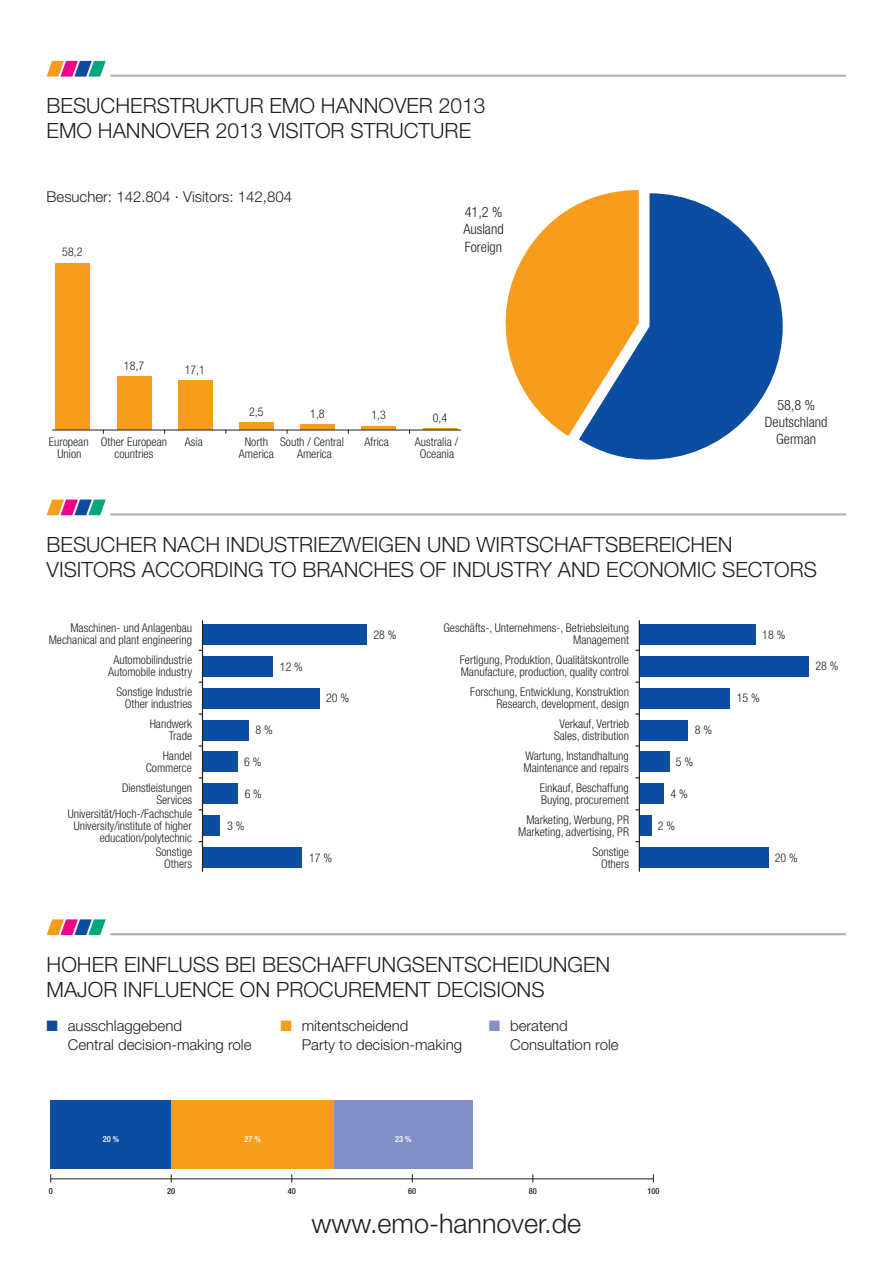
<style>
.page{position:relative;width:893px;height:1263px;background:#fff}
.page>*{position:absolute;margin:0;border:0;box-sizing:border-box;transform-origin:0 0}
.t1{font:300 27px "Helvetica Neue";color:#231f20}
.t2{font:300 21px/25.2px "Helvetica Neue";color:#231f20}
.t3{font:300 15px "Helvetica Neue";color:#231f20}
.t4{font:300 condensed 14.25px/17.1px "Helvetica Neue";color:#231f20;text-align:justify}
.t5{font:300 condensed 12px/12px "Helvetica Neue";color:#231f20;text-align:right}
.t6{font:500 condensed 8.4px "Helvetica Neue";color:#231f20}
.t7{font:500 condensed 8.4px "Helvetica Neue";color:#fff}
.s1{color:#0d4da1}
.s2{color:#f89c1c}
.s3{color:#838fc7}
</style>
<div class="page">
<svg style="left:47px;top:61px;width:59px;height:16px"></svg>
<hr style="left:110px;top:75px;width:736px;height:2px;background:#b2b3b7">
<svg style="left:47px;top:500px;width:59px;height:15px"></svg>
<hr style="left:110px;top:513px;width:736px;height:3px;background:#b2b3b7">
<svg style="left:47px;top:919px;width:59px;height:16px"></svg>
<hr style="left:110px;top:933px;width:736px;height:2px;background:#b2b3b7">
<div style="left:202px;top:624px;width:165px;height:21px;background:#0d4da1"></div>
<div style="left:202px;top:656px;width:71px;height:20px;background:#0d4da1"></div>
<div style="left:202px;top:720px;width:47px;height:20px;background:#0d4da1"></div>
<div style="left:202px;top:752px;width:36px;height:20px;background:#0d4da1"></div>
<div style="left:202px;top:784px;width:36px;height:20px;background:#0d4da1"></div>
<div style="left:202px;top:847px;width:100px;height:21px;background:#0d4da1"></div>
<div style="left:202px;top:688px;width:118px;height:20px;background:#0d4da1"></div>
<div style="left:202px;top:816px;width:18px;height:20px;background:#0d4da1"></div>
<hr style="left:202px;top:621px;width:1px;height:250px;background:#231f20">
<div style="left:639px;top:624px;width:117px;height:21px;background:#0d4da1"></div>
<div style="left:639px;top:656px;width:170px;height:20px;background:#0d4da1"></div>
<div style="left:639px;top:720px;width:49px;height:20px;background:#0d4da1"></div>
<div style="left:639px;top:752px;width:30px;height:20px;background:#0d4da1"></div>
<div style="left:639px;top:784px;width:24px;height:20px;background:#0d4da1"></div>
<div style="left:639px;top:847px;width:130px;height:21px;background:#0d4da1"></div>
<div style="left:639px;top:688px;width:91px;height:20px;background:#0d4da1"></div>
<div style="left:639px;top:816px;width:12px;height:20px;background:#0d4da1"></div>
<hr style="left:639px;top:621px;width:1px;height:250px;background:#231f20">
<svg style="left:579px;top:193px;width:204px;height:267px;fill:#0d4da1"></svg>
<svg style="left:505px;top:190px;width:134px;height:246px"></svg>
<div style="left:56px;top:263px;width:34px;height:167px;background:#f89c1c"></div>
<div style="left:117px;top:377px;width:34px;height:53px;background:#f89c1c"></div>
<div style="left:178px;top:381px;width:34px;height:49px;background:#f89c1c"></div>
<div style="left:239px;top:423px;width:34px;height:7px;background:#f89c1c"></div>
<div style="left:301px;top:425px;width:34px;height:5px;background:#f89c1c"></div>
<svg style="left:362px;top:426px;width:34px;height:4px"></svg>
<hr style="left:423px;top:429px;width:34px;height:1px;background:#f89c1c">
<hr style="left:52px;top:430px;width:409px;height:1px;background:#231f20">
<div style="left:331px;top:1101px;width:141px;height:68px;background:#838fc7"></div>
<div style="left:168px;top:1101px;width:166px;height:68px;background:#f89c1c"></div>
<div style="left:51px;top:1101px;width:120px;height:68px;background:#0d4da1"></div>
<hr style="left:51px;top:1179px;width:602px;height:1px;background:#231f20">
<h2 class="t2" style="left:47px;top:95px;width:440px">BESUCHERSTRUKTUR EMO HANNOVER 2013<br>EMO HANNOVER 2013 VISITOR STRUCTURE</h2>
<p class="t3" style="left:47px;top:191px;width:247px">Besucher: 142.804 · Visitors: 142,804</p>
<p class="t5" style="left:62px;top:247px;width:22px">58,2</p>
<p class="t5" style="left:124px;top:361px;width:22px">18,7</p>
<p class="t5" style="left:185px;top:365px;width:22px">17,1</p>
<p class="t5" style="left:249px;top:407px;width:16px">2,5</p>
<p class="t5" style="left:310px;top:409px;width:16px">1,8</p>
<p class="t4" style="left:463px;top:205px;width:42px">41,2 % Ausland Foreign</p>
<p class="t5" style="left:371px;top:410px;width:16px">1,3</p>
<p class="t5" style="left:433px;top:413px;width:16px">0,4</p>
<p class="t4" style="left:765px;top:397px;width:64px;text-align:center">58,8 %<br>Deutschland</p>
<p class="t5" style="left:245px;top:437px;width:25px">North</p>
<p class="t4" style="left:776px;top:431px;width:41px">German</p>
<p class="t5" style="left:239px;top:449px;width:36px">America</p>
<p class="t5" style="left:49px;top:437px;width:41px;text-align:center">European<br>Union</p>
<p class="t5" style="left:280px;top:437px;width:65px;text-align:center">South / Central<br>America</p>
<p class="t5" style="left:101px;top:437px;width:68px;text-align:center">Other European countries</p>
<p class="t5" style="left:185px;top:437px;width:19px">Asia</p>
<p class="t5" style="left:364px;top:437px;width:26px">Africa</p>
<p class="t5" style="left:415px;top:437px;width:45px;text-align:center">Australia /<br>Oceania</p>
<h2 class="t2" style="left:47px;top:534px;width:772px">BESUCHER NACH INDUSTRIEZWEIGEN UND WIRTSCHAFTSBEREICHEN<br>VISITORS ACCORDING TO BRANCHES OF INDUSTRY AND ECONOMIC SECTORS</h2>
<p class="t5" style="left:49px;top:623px;width:145px">Maschinen- und Anlagenbau<br>Mechanical and plant engineering</p>
<p class="t5" style="left:373px;top:629px;width:25px">28 %</p>
<p class="t5" style="left:443px;top:623px;width:187px">Geschäfts-, Unternehmens-, Betriebsleitung<br>Management</p>
<p class="t5" style="left:762px;top:629px;width:25px">18 %</p>
<p class="t5" style="left:108px;top:655px;width:86px;text-align:center">Automobilindustrie<br>Automobile industry</p>
<p class="t5" style="left:280px;top:661px;width:25px">12 %</p>
<p class="t5" style="left:460px;top:655px;width:171px;text-align:left">Fertigung, Produktion, Qualitätskontrolle<br>Manufacture, production, quality control</p>
<p class="t5" style="left:815px;top:661px;width:25px">28 %</p>
<p class="t5" style="left:116px;top:687px;width:77px">Sonstige Industrie<br>Other industries</p>
<p class="t5" style="left:326px;top:693px;width:25px">20 %</p>
<p class="t5" style="left:470px;top:687px;width:160px">Forschung, Entwicklung, Konstruktion<br>Research, development, design</p>
<p class="t5" style="left:737px;top:693px;width:25px">15 %</p>
<p class="t5" style="left:150px;top:719px;width:44px">Handwerk<br>Trade</p>
<p class="t5" style="left:255px;top:725px;width:19px">8 %</p>
<p class="t5" style="left:554px;top:719px;width:77px;text-align:center">Verkauf, Vertrieb<br>Sales, distribution</p>
<p class="t5" style="left:695px;top:725px;width:19px">8 %</p>
<p class="t5" style="left:146px;top:751px;width:48px">Handel<br>Commerce</p>
<p class="t5" style="left:244px;top:757px;width:19px">6 %</p>
<p class="t5" style="left:523px;top:751px;width:107px;text-align:left">Wartung, Instandhaltung<br>Maintenance and repairs</p>
<p class="t5" style="left:676px;top:757px;width:19px">5 %</p>
<p class="t5" style="left:122px;top:783px;width:72px">Dienstleistungen<br>Services</p>
<p class="t5" style="left:245px;top:789px;width:19px">6 %</p>
<p class="t5" style="left:540px;top:783px;width:91px;text-align:left">Einkauf, Beschaffung<br>Buying, procurement</p>
<p class="t5" style="left:670px;top:789px;width:19px">4 %</p>
<p class="t5" style="left:68px;top:802px;width:126px;line-height:24px">Universität/Hoch-/Fachschule education/polytechnic</p>
<p class="t5" style="left:74px;top:820px;width:119px">University/institute of higher</p>
<p class="t5" style="left:227px;top:821px;width:19px">3 %</p>
<p class="t5" style="left:518px;top:815px;width:112px">Marketing, Werbung, PR<br>Marketing, advertising, PR</p>
<p class="t5" style="left:658px;top:821px;width:19px">2 %</p>
<p class="t5" style="left:156px;top:847px;width:38px">Sonstige<br>Others</p>
<p class="t5" style="left:309px;top:853px;width:25px">17 %</p>
<p class="t5" style="left:593px;top:847px;width:38px">Sonstige<br>Others</p>
<p class="t5" style="left:775px;top:853px;width:25px">20 %</p>
<h2 class="t2" style="left:47px;top:954px;width:565px">HOHER EINFLUSS BEI BESCHAFFUNGSENTSCHEIDUNGEN<br>MAJOR INFLUENCE ON PROCUREMENT DECISIONS</h2>
<p class="t3" style="left:47px;top:1020px;width:137px"><span class="s1">■</span> ausschlaggebend</p>
<p class="t3" style="left:280px;top:1020px;width:129px"><span class="s2">■</span> mitentscheidend</p>
<p class="t3" style="left:489px;top:1020px;width:81px"><span class="s3">■</span> beratend</p>
<p class="t3" style="left:68px;top:1039px;width:185px">Central decision-making role</p>
<p class="t3" style="left:302px;top:1039px;width:162px">Party to decision-making</p>
<p class="t3" style="left:510px;top:1039px;width:110px">Consultation role</p>
<p class="t7" style="left:103px;top:1136px;width:18px">20 %</p>
<p class="t7" style="left:244px;top:1136px;width:18px">27 %</p>
<p class="t7" style="left:395px;top:1136px;width:18px">23 %</p>
<p class="t6" style="left:49px;top:1188px;width:6px">0</p>
<p class="t6" style="left:167px;top:1188px;width:10px">20</p>
<p class="t6" style="left:288px;top:1188px;width:10px">40</p>
<p class="t6" style="left:408px;top:1188px;width:10px">60</p>
<p class="t6" style="left:529px;top:1188px;width:10px">80</p>
<p class="t6" style="left:647px;top:1188px;width:14px">100</p>
<h1 class="t1" style="left:311px;top:1214px;width:271px">www.emo-hannover.de</h1>
</div>
